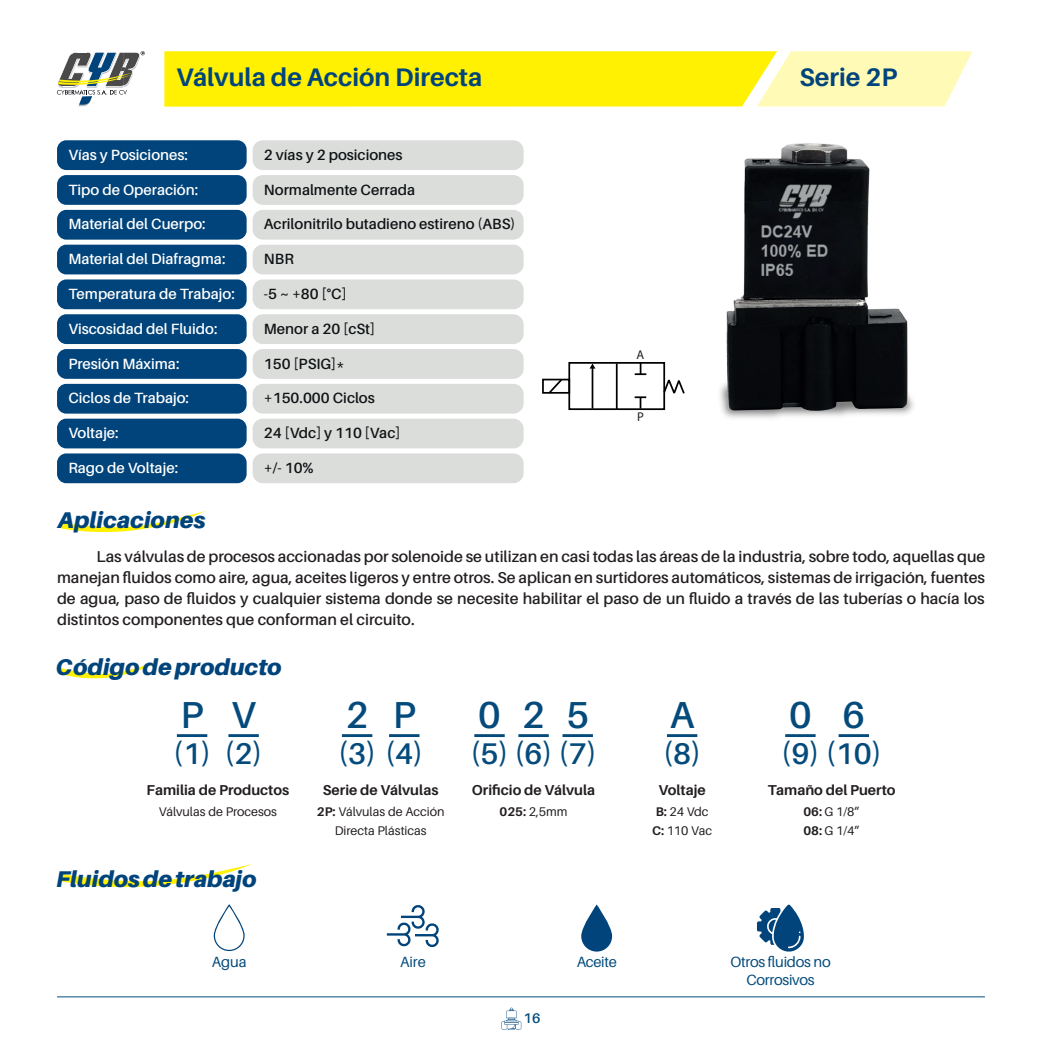
<style>
.page{position:relative;width:1042px;height:1042px;background:#fff}
.page>*{position:absolute;margin:0;border:0;box-sizing:border-box;transform-origin:0 0}
.t1{font:600 37.62px "Aileron";color:#044b7c}
.t2{font:600 29.93px "Aileron";color:#044b7c}
.t3{font:700 25.38px "Aileron";color:#00447b}
.t4{font:italic 900 22.75px "Aileron";color:#00447b}
.t5{font:600 15.75px/21px "Aileron";color:#231f20;text-align:justify}
.t6{font:600 14.88px "Aileron";color:#fff}
.t7{font:600 14.88px "Aileron";color:#101315}
.t8{font:14.88px/17.7px "Aileron";letter-spacing:-.02em;color:#034b7d;text-align:center}
.t9{font:700 14.35px "Aileron";color:#231f20}
.t10{font:600 14px "Aileron";color:#034b7d}
.t11{font:12.78px "Myriad Pro";color:#231f20}
.t12{font:12.6px/19.2px "Aileron";color:#231f20}
.s1{font-weight:700}
</style>
<div class="page">
<svg style="left:62px;top:511px;width:143px;height:22px"></svg>
<hr style="left:57px;top:996px;width:928px;height:1px;background:#034b7d">
<svg style="left:501px;top:1007px;width:20px;height:23px"></svg>
<svg style="left:164px;top:51px;width:808px;height:56px;background:#fff335"></svg>
<svg style="left:57px;top:51px;width:88px;height:55px"></svg>
<div style="left:57px;top:140px;width:190px;height:30px;background:#00447b;border-radius:9px"></div>
<div style="left:253px;top:140px;width:271px;height:30px;background:#dbdddb;border-radius:10px"></div>
<div style="left:57px;top:175px;width:190px;height:30px;background:#00447b;border-radius:9px"></div>
<div style="left:253px;top:175px;width:271px;height:30px;background:#dbdddb;border-radius:10px"></div>
<div style="left:57px;top:210px;width:190px;height:30px;background:#00447b;border-radius:9px"></div>
<div style="left:253px;top:210px;width:271px;height:30px;background:#dbdddb;border-radius:10px"></div>
<div style="left:57px;top:245px;width:190px;height:29px;background:#00447b;border-radius:9px"></div>
<div style="left:253px;top:245px;width:271px;height:29px;background:#dbdddb;border-radius:10px"></div>
<div style="left:57px;top:279px;width:190px;height:30px;background:#00447b;border-radius:9px"></div>
<div style="left:253px;top:279px;width:271px;height:30px;background:#dbdddb;border-radius:10px"></div>
<div style="left:57px;top:314px;width:190px;height:30px;background:#00447b;border-radius:9px"></div>
<div style="left:253px;top:314px;width:271px;height:30px;background:#dbdddb;border-radius:10px"></div>
<div style="left:57px;top:349px;width:190px;height:30px;background:#00447b;border-radius:9px"></div>
<div style="left:253px;top:349px;width:271px;height:30px;background:#dbdddb;border-radius:10px"></div>
<div style="left:57px;top:384px;width:190px;height:30px;background:#00447b;border-radius:9px"></div>
<div style="left:253px;top:384px;width:271px;height:30px;background:#dbdddb;border-radius:10px"></div>
<div style="left:57px;top:419px;width:190px;height:29px;background:#00447b;border-radius:9px"></div>
<div style="left:253px;top:419px;width:271px;height:29px;background:#dbdddb;border-radius:10px"></div>
<div style="left:57px;top:453px;width:190px;height:30px;background:#00447b;border-radius:9px"></div>
<div style="left:253px;top:453px;width:271px;height:30px;background:#dbdddb;border-radius:10px"></div>
<hr style="left:228px;top:734px;width:31px;height:3px;background:#034b7d">
<hr style="left:177px;top:734px;width:30px;height:3px;background:#034b7d">
<hr style="left:389px;top:734px;width:30px;height:3px;background:#044b7c">
<hr style="left:342px;top:734px;width:30px;height:3px;background:#044b7c">
<hr style="left:474px;top:734px;width:31px;height:3px;background:#044b7c">
<hr style="left:518px;top:734px;width:31px;height:3px;background:#044b7c">
<hr style="left:562px;top:734px;width:31px;height:3px;background:#044b7c">
<hr style="left:667px;top:734px;width:30px;height:3px;background:#044b7c">
<hr style="left:785px;top:734px;width:30px;height:3px;background:#044b7c">
<hr style="left:838px;top:734px;width:31px;height:3px;background:#044b7c">
<svg style="left:60px;top:660px;width:100px;height:19px"></svg>
<svg style="left:60px;top:864px;width:192px;height:24px"></svg>
<svg style="left:214px;top:904px;width:31px;height:47px"></svg>
<svg style="left:387px;top:905px;width:52px;height:42px"></svg>
<svg style="left:581px;top:904px;width:31px;height:47px"></svg>
<svg style="left:757px;top:904px;width:47px;height:48px"></svg>
<img style="left:613px;top:143px;width:301px;height:275px">
<div style="left:568px;top:362px;width:97px;height:48px;border:2px solid #000001"></div>
<hr style="left:616px;top:363px;width:1px;height:46px;background:#000001">
<hr style="left:591px;top:368px;width:2px;height:40px;background:#000001">
<svg style="left:589px;top:363px;width:6px;height:5px"></svg>
<svg style="left:635px;top:363px;width:11px;height:12px"></svg>
<svg style="left:634px;top:396px;width:12px;height:12px"></svg>
<div style="left:542px;top:379px;width:28px;height:15px;border:2px solid #000001"></div>
<svg style="left:547px;top:378px;width:17px;height:16px"></svg>
<svg style="left:662px;top:375px;width:24px;height:23px"></svg>
<h3 class="t3" style="left:176px;top:63px;width:308px">Válvula de Acción Directa</h3>
<h3 class="t3" style="left:799px;top:63px;width:99px">Serie 2P</h3>
<p class="t6" style="left:68px;top:146px;width:121px">Vías y Posiciones:</p>
<p class="t7" style="left:264px;top:146px;width:140px">2 vías y 2 posiciones</p>
<p class="t6" style="left:68px;top:181px;width:131px">Tipo de Operación:</p>
<p class="t7" style="left:264px;top:181px;width:153px">Normalmente Cerrada</p>
<p class="t6" style="left:68px;top:216px;width:139px">Material del Cuerpo:</p>
<p class="t7" style="left:264px;top:216px;width:253px">Acrilonitrilo butadieno estireno (ABS)</p>
<p class="t6" style="left:68px;top:251px;width:159px">Material del Diafragma:</p>
<p class="t7" style="left:264px;top:251px;width:31px">NBR</p>
<p class="t6" style="left:68px;top:286px;width:168px">Temperatura de Trabajo:</p>
<p class="t7" style="left:264px;top:286px;width:84px">-5 ~ +80 [°C]</p>
<p class="t6" style="left:68px;top:320px;width:151px">Viscosidad del Fluido:</p>
<p class="t7" style="left:264px;top:320px;width:113px">Menor a 20 [cSt]</p>
<p class="t6" style="left:68px;top:355px;width:113px">Presión Máxima:</p>
<p class="t7" style="left:264px;top:355px;width:82px">150 [PSIG]*</p>
<p class="t6" style="left:68px;top:390px;width:122px">Ciclos de Trabajo:</p>
<p class="t7" style="left:264px;top:390px;width:112px">+150.000 Ciclos</p>
<p class="t6" style="left:68px;top:425px;width:52px">Voltaje:</p>
<p class="t7" style="left:264px;top:425px;width:138px">24 [Vdc] y 110 [Vac]</p>
<p class="t6" style="left:68px;top:459px;width:111px">Rago de Voltaje:</p>
<p class="t7" style="left:264px;top:459px;width:51px">+/- 10%</p>
<h3 class="t4" style="left:58px;top:506px;width:149px">Aplicaciones</h3>
<p class="t11" style="left:636px;top:347px;width:9px">A</p>
<p class="t11" style="left:637px;top:409px;width:8px">P</p>
<p class="t5" style="left:57px;top:546px;width:930px;text-indent:39px">Las válvulas de procesos accionadas por solenoide se utilizan en casi todas las áreas de la industria, sobre todo, aquellas que manejan fluidos como aire, agua, aceites ligeros y entre otros. Se aplican en surtidores automáticos, sistemas de irrigación, fuentes de agua, paso de fluidos y cualquier sistema donde se necesite habilitar el paso de un fluido a través de las tuberías o hacía los distintos componentes que conforman el circuito.</p>
<h3 class="t4" style="left:56px;top:654px;width:228px">Código de producto</h3>
<h1 class="t1" style="left:181px;top:694px;width:77px">P V</h1>
<h2 class="t2" style="left:173px;top:737px;width:91px">(1) (2)</h2>
<p class="t9" style="left:147px;top:782px;width:144px">Familia de Productos</p>
<p class="t12" style="left:159px;top:802px;width:120px">Válvulas de Procesos</p>
<h3 class="t4" style="left:56px;top:865px;width:202px">Fluidos de trabajo</h3>
<h1 class="t1" style="left:346px;top:694px;width:24px">2</h1>
<h1 class="t1" style="left:393px;top:694px;width:24px">P</h1>
<h2 class="t2" style="left:338px;top:737px;width:87px">(3) (4)</h2>
<p class="t9" style="left:323px;top:782px;width:117px">Serie de Válvulas</p>
<p class="t12" style="left:317px;top:802px;width:129px;text-align:center"><span class="s1">2P:</span> Válvulas de Acción<br>Directa Plásticas</p>
<h1 class="t1" style="left:522px;top:694px;width:24px">2</h1>
<h1 class="t1" style="left:566px;top:694px;width:24px">5</h1>
<h1 class="t1" style="left:478px;top:694px;width:24px">0</h1>
<h2 class="t2" style="left:470px;top:737px;width:128px">(5) (6) (7)</h2>
<p class="t9" style="left:472px;top:782px;width:125px">Orificio de Válvula</p>
<p class="t12" style="left:499px;top:802px;width:70px"><span class="s1">025:</span> 2,5mm</p>
<h1 class="t1" style="left:670px;top:694px;width:26px">A</h1>
<h2 class="t2" style="left:663px;top:737px;width:40px">(8)</h2>
<p class="t9" style="left:658px;top:782px;width:49px">Voltaje</p>
<p class="t12" style="left:652px;top:802px;width:61px"><span class="s1">B:</span> 24 Vdc<br><span class="s1">C:</span> 110 Vac</p>
<h1 class="t1" style="left:789px;top:694px;width:24px">0</h1>
<h2 class="t2" style="left:781px;top:737px;width:102px">(9) (10)</h2>
<h1 class="t1" style="left:842px;top:694px;width:24px">6</h1>
<p class="t9" style="left:768px;top:782px;width:129px">Tamaño del Puerto</p>
<p class="t12" style="left:803px;top:802px;width:58px"><span class="s1">06:</span> G 1/8”<br><span class="s1">08:</span> G 1/4”</p>
<p class="t8" style="left:212px;top:953px;width:37px">Agua</p>
<p class="t8" style="left:400px;top:953px;width:27px">Aire</p>
<p class="t8" style="left:577px;top:953px;width:42px">Aceite</p>
<p class="t8" style="left:730px;top:953px;width:102px">Otros fluidos no<br>Corrosivos</p>
<p class="t10" style="left:523px;top:1010px;width:18px">16</p>
</div>
